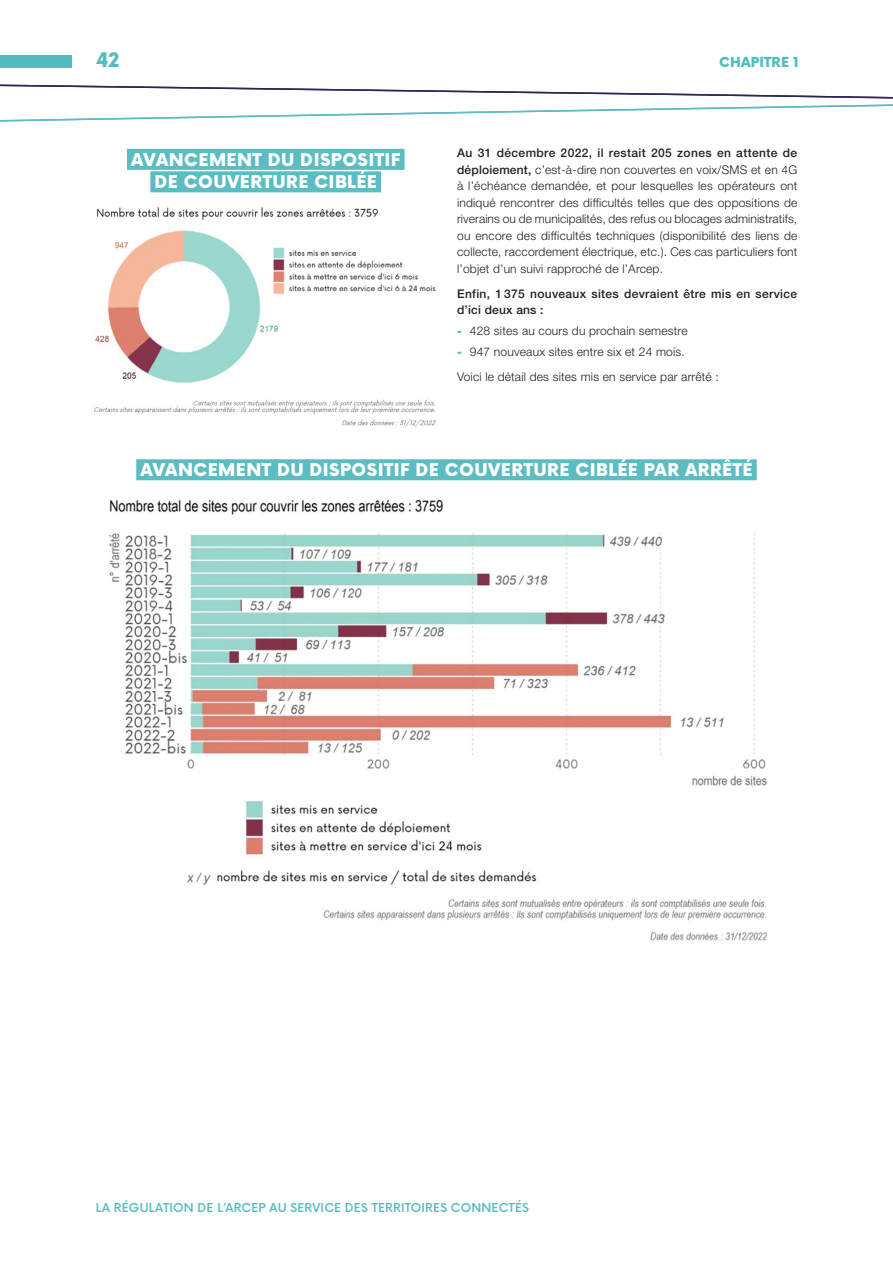
<style>
.page{position:relative;width:893px;height:1263px;background:#fff}
.page>*{position:absolute;margin:0;border:0;box-sizing:border-box;transform-origin:0 0}
.t1{font:900 19.5px "Now Alt";color:#51bdbf}
.Titre_graph{font:900 17.25px "Now Alt";letter-spacing:.03em;color:#fff}
.t2{font:900 13.5px "Now Alt";letter-spacing:.015em;color:#51bdbf}
.Txt_courant_OK{font:300 12px/16.5px "Helvetica Neue LT Std";letter-spacing:.015em;color:#231f20;text-align:justify}
.Txt_courant_OK-2{font:500 12px/16.5px "Helvetica Neue LT Std";letter-spacing:.03em;color:#231f20}
.t3{font:500 12px "Now Alt";letter-spacing:.015em;color:#51bdbf}
.s1{font-weight:500}
.s2{font-weight:900;color:#51bdbf}
</style>
<div class="page">
<svg style="left:0;top:84px;width:893px;height:38px"></svg>
<div style="left:127px;top:149px;width:278px;height:21px;background:#5bbcc2"></div>
<div style="left:150px;top:171px;width:231px;height:21px;background:#5bbcc2"></div>
<div style="left:136px;top:459px;width:621px;height:21px;background:#5bbcc2"></div>
<img style="left:95px;top:230px;width:184px;height:153px">
<img style="left:94px;top:399px;width:342px;height:28px">
<img style="left:96px;top:208px;width:283px;height:12px">
<img style="left:109px;top:499px;width:659px;height:442px">
<img style="left:269px;top:244px;width:167px;height:62px">
<div style="left:0;top:55px;width:71px;height:12px;background:#51bdbf"></div>
<h1 class="t1" style="left:96px;top:46px;width:25px">42</h1>
<p class="t2" style="left:719px;top:53px;width:81px">CHAPITRE 1</p>
<p class="Titre_graph" style="left:131px;top:147px;width:271px">AVANCEMENT DU DISPOSITIF</p>
<p class="Titre_graph" style="left:155px;top:169px;width:224px">DE COUVERTURE CIBLÉE</p>
<p class="Txt_courant_OK" style="left:457px;top:145px;width:342px"><span class="s1">Au 31 décembre 2022, il restait 205 zones en attente de déploiement,</span> c’est-à-dire non couvertes en voix/SMS et en 4G à l’échéance demandée, et pour lesquelles les opérateurs ont indiqué rencontrer des difficultés telles que des oppositions de riverains ou de municipalités, des refus ou blocages administratifs, ou encore des difficultés techniques (disponibilité des liens de collecte, raccordement électrique, etc.). Ces cas particuliers font l’objet d’un suivi rapproché de l’Arcep.</p>
<p class="Txt_courant_OK-2" style="left:457px;top:285px;width:342px">Enfin, 1 375 nouveaux sites devraient être mis en service d’ici deux ans :</p>
<p class="Txt_courant_OK" style="left:457px;top:322px;width:232px"><span class="s2">-</span> 428 sites au cours du prochain semestre</p>
<p class="Txt_courant_OK" style="left:457px;top:343px;width:229px"><span class="s2">-</span> 947 nouveaux sites entre six et 24 mois.</p>
<p class="Txt_courant_OK" style="left:457px;top:368px;width:263px">Voici le détail des sites mis en service par arrêté :</p>
<p class="Titre_graph" style="left:140px;top:457px;width:614px">AVANCEMENT DU DISPOSITIF DE COUVERTURE CIBLÉE PAR ARRÊTÉ</p>
<p class="t3" style="left:96px;top:1198px;width:435px">LA RÉGULATION DE L’ARCEP AU SERVICE DES TERRITOIRES CONNECTÉS</p>
</div>
